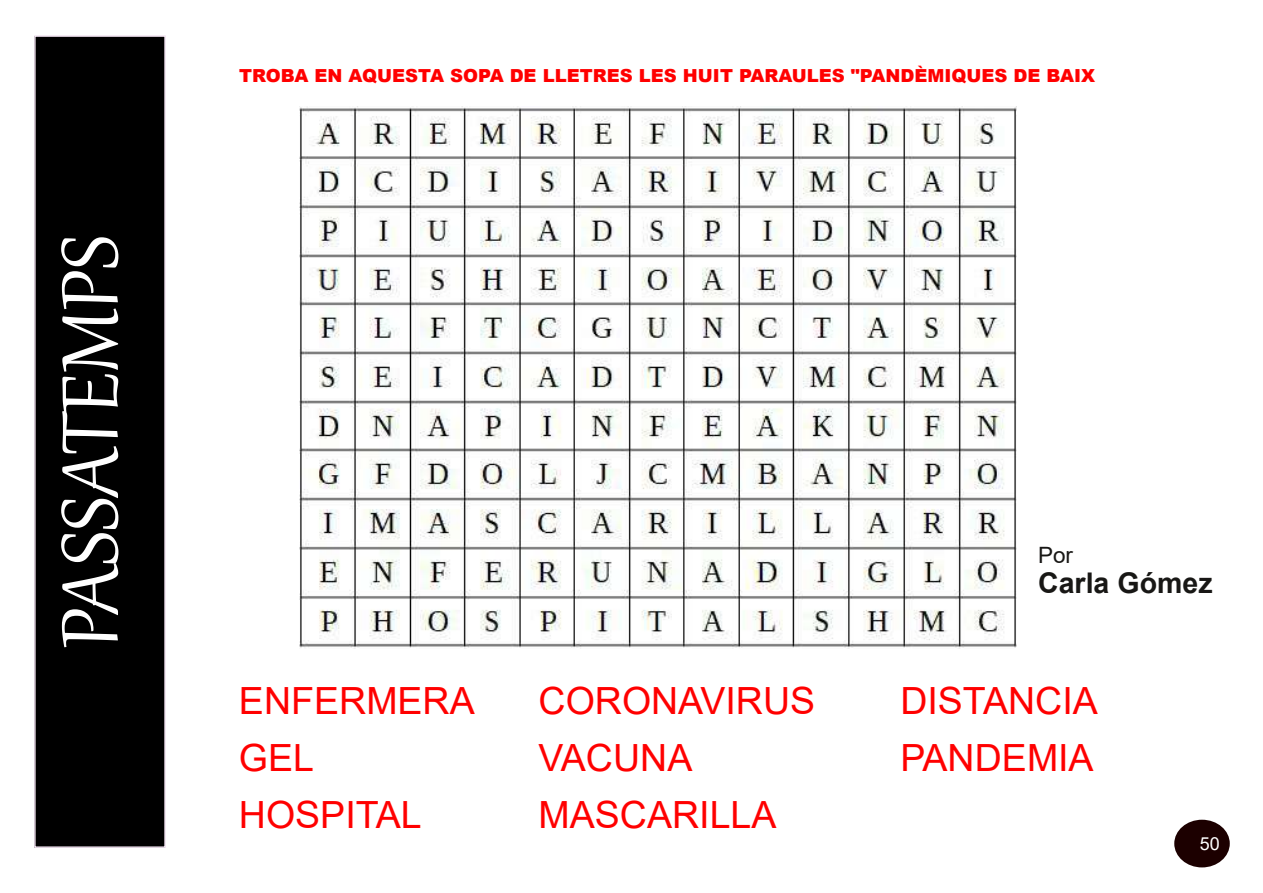
<style>
.page{position:relative;width:1263px;height:893px;background:#fff}
.page>*{position:absolute;margin:0;border:0;box-sizing:border-box;transform-origin:0 0}
.t1{font:97.5px "Gabriola";color:#fff}
.t2{font:37.5px/57px "Arial";color:#f00}
.t3{font:700 28.5px "Arial";color:#181715}
.t4{font:22.5px "Arial";color:#181715}
.t5{font:900 18px "Arial";color:#f00}
.t6{font:18px "Arial";color:#fff}
</style>
<div class="page">
<div style="left:35px;top:36px;width:130px;height:811px;background:#000"></div>
<div style="left:34px;top:35px;width:132px;height:813px;border:2px solid #f0e2ef"></div>
<div style="left:1174px;top:820px;width:56px;height:47px;background:#1c0000;border-radius:50%"></div>
<img style="left:300px;top:106px;width:717px;height:542px">
<h1 class="t1" style="left:51px;top:648px;width:414px;rotate:-90deg">PASSATEMPS</h1>
<p class="t5" style="left:239px;top:62px;width:857px">TROBA EN AQUESTA SOPA DE LLETRES LES HUIT PARAULES "PANDÈMIQUES DE BAIX</p>
<p class="t4" style="left:1038px;top:543px;width:36px">Por</p>
<p class="t3" style="left:1038px;top:567px;width:176px">Carla Gómez</p>
<p class="t2" style="left:239px;top:672px;width:237px">ENFERMERA<br>GEL<br>HOSPITAL</p>
<p class="t2" style="left:539px;top:673px;width:278px">CORONAVIRUS<br>VACUNA<br>MASCARILLA</p>
<p class="t2" style="left:900px;top:673px;width:199px">DISTANCIA<br>PANDEMIA</p>
<p class="t6" style="left:1200px;top:833px;width:22px">50</p>
</div>
